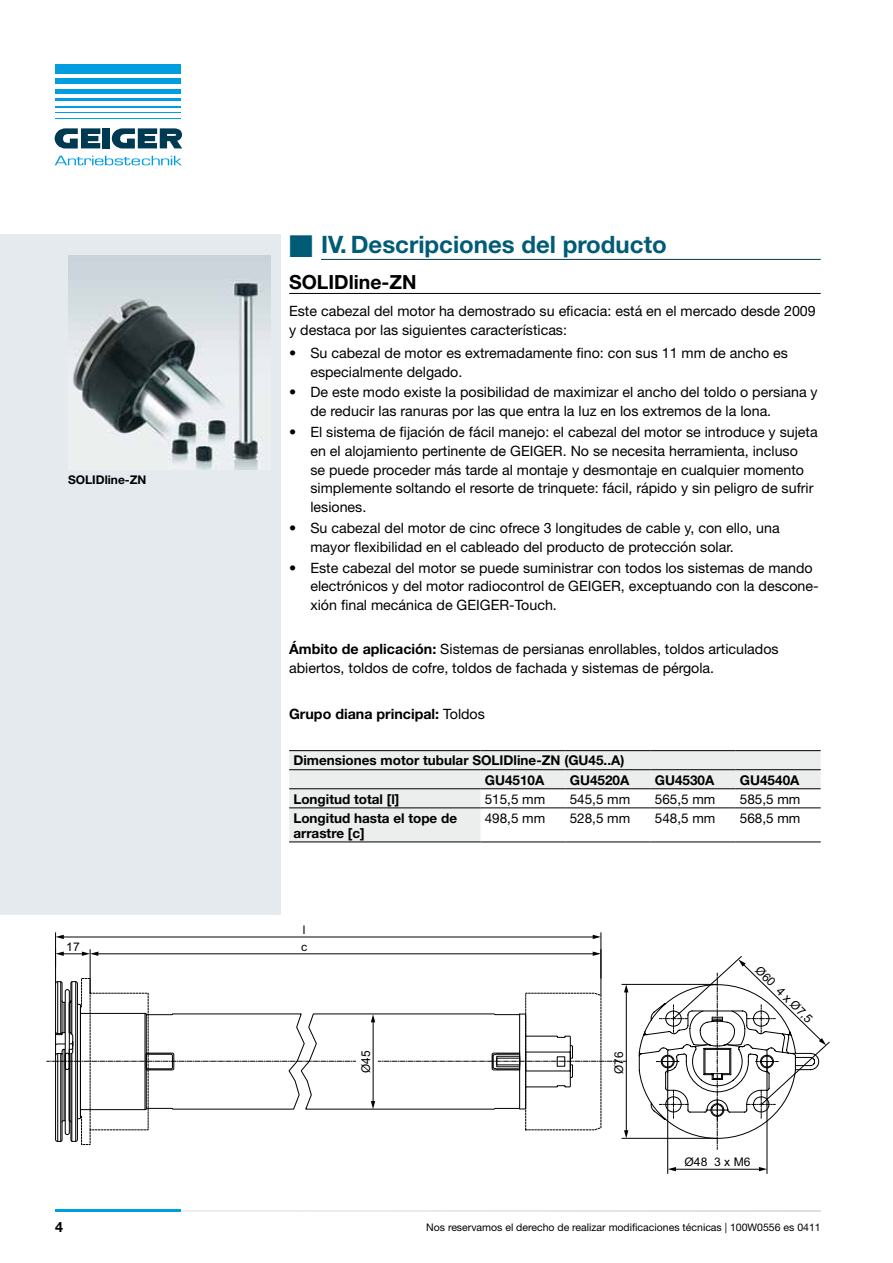
<style>
.page{position:relative;width:893px;height:1263px;background:#fff}
.page>*{position:absolute;margin:0;border:0;box-sizing:border-box;transform-origin:0 0}
.t1{font:700 24px "Helvetica Neue";color:#005c76}
.t2{font:700 19.5px "Helvetica Neue";color:#000}
.t3{font:14.25px/18.8px "Helvetica Neue";color:#000}
.t4{font:700 14.25px "Helvetica Neue";color:#000}
.t5{font:700 13.5px/19px "Helvetica Neue";color:#000}
.t6{font:13.5px "Helvetica Neue";color:#000}
.t7{font:12.15px "Arial";color:#000}
.t8{font:700 12px "Helvetica Neue";color:#000}
.t9{font:12px "Arial";color:#000}
.t10{font:11.85px "Arial";color:#000}
.t11{font:10.5px "Helvetica Neue";color:#000}
.s1{font-weight:700}
.s2{font-weight:400}
</style>
<div class="page">
<hr style="left:55px;top:1210px;width:126px;height:2px;background:#009ee0">
<div style="left:102px;top:128px;width:8px;height:20px;background:#003952"></div>
<svg style="left:55px;top:128px;width:45px;height:20px"></svg>
<svg style="left:112px;top:128px;width:70px;height:20px"></svg>
<div style="left:55px;top:64px;width:126px;height:9px;background:#009ee0"></div>
<hr style="left:55px;top:106px;width:126px;height:1px;background:#009ee0">
<hr style="left:56px;top:112px;width:125px;height:1px;background:#009ee0">
<hr style="left:55px;top:118px;width:126px;height:1px;background:#009ee0">
<div style="left:55px;top:78px;width:126px;height:6px;background:#009ee0"></div>
<div style="left:55px;top:89px;width:126px;height:5px;background:#009ee0"></div>
<hr style="left:55px;top:99px;width:126px;height:2px;background:#009ee0">
<svg style="left:55px;top:156px;width:127px;height:9px"></svg>
<hr style="left:321px;top:259px;width:500px;height:1px;background:#003952">
<hr style="left:289px;top:293px;width:532px;height:1px;background:#000">
<svg style="left:289px;top:751px;width:532px;height:90px;fill:#eceded"></svg>
<hr style="left:289px;top:788px;width:191px;height:1px;background:#000">
<hr style="left:289px;top:807px;width:191px;height:1px;background:#000">
<hr style="left:289px;top:841px;width:191px;height:1px;background:#000">
<hr style="left:480px;top:841px;width:86px;height:1px;background:#000">
<hr style="left:566px;top:841px;width:85px;height:1px;background:#000">
<hr style="left:651px;top:841px;width:85px;height:1px;background:#000">
<hr style="left:736px;top:841px;width:85px;height:1px;background:#000">
<hr style="left:289px;top:750px;width:191px;height:1px;background:#000">
<hr style="left:480px;top:750px;width:86px;height:1px;background:#000">
<hr style="left:566px;top:750px;width:85px;height:1px;background:#000">
<hr style="left:651px;top:750px;width:85px;height:1px;background:#000">
<hr style="left:736px;top:750px;width:85px;height:1px;background:#000">
<hr style="left:289px;top:769px;width:191px;height:1px;background:#000">
<hr style="left:480px;top:769px;width:86px;height:1px;background:#000">
<hr style="left:566px;top:769px;width:85px;height:1px;background:#000">
<hr style="left:651px;top:769px;width:85px;height:1px;background:#000">
<hr style="left:736px;top:769px;width:85px;height:1px;background:#000">
<hr style="left:480px;top:788px;width:86px;height:1px;background:#000">
<hr style="left:566px;top:788px;width:85px;height:1px;background:#000">
<hr style="left:651px;top:788px;width:85px;height:1px;background:#000">
<hr style="left:736px;top:788px;width:85px;height:1px;background:#000">
<hr style="left:480px;top:807px;width:86px;height:1px;background:#000">
<hr style="left:566px;top:807px;width:85px;height:1px;background:#000">
<hr style="left:651px;top:807px;width:85px;height:1px;background:#000">
<hr style="left:736px;top:807px;width:85px;height:1px;background:#000">
<div style="left:0;top:234px;width:281px;height:680px;background:#e5eaee"></div>
<hr style="left:90px;top:949px;width:1px;height:44px;background:#000">
<svg style="left:47px;top:951px;width:783px;height:198px"></svg>
<hr style="left:601px;top:932px;width:1px;height:46px;background:#000">
<hr style="left:55px;top:932px;width:1px;height:35px;background:#000">
<hr style="left:62px;top:937px;width:532px;height:1px;background:#000">
<svg style="left:56px;top:935px;width:8px;height:4px"></svg>
<svg style="left:593px;top:935px;width:8px;height:4px"></svg>
<hr style="left:667px;top:1061px;width:1px;height:113px;background:#000">
<hr style="left:767px;top:1061px;width:1px;height:113px;background:#000">
<hr style="left:674px;top:1169px;width:86px;height:1px;background:#000">
<svg style="left:668px;top:1167px;width:8px;height:4px"></svg>
<svg style="left:759px;top:1167px;width:8px;height:4px"></svg>
<img style="left:68px;top:255px;width:202px;height:214px">
<p class="t8" style="left:68px;top:472px;width:80px">SOLIDline-ZN</p>
<p class="t10" style="left:66px;top:939px;width:15px">17</p>
<h1 class="t1" style="left:289px;top:229px;width:379px">■ IV. Descripciones del producto</h1>
<h2 class="t2" style="left:289px;top:270px;width:129px">SOLIDline-ZN</h2>
<p class="t3" style="left:289px;top:301px;width:528px">Este cabezal del motor ha demostrado su eficacia: está en el mercado desde 2009 y destaca por las siguientes características:</p>
<p class="t3" style="left:310px;top:343px;width:479px;text-indent:-21px">• Su cabezal de motor es extremadamente fino: con sus 11 mm de ancho es especialmente delgado.</p>
<p class="t3" style="left:310px;top:383px;width:509px;text-indent:-21px">• De este modo existe la posibilidad de maximizar el ancho del toldo o persiana y de reducir las ranuras por las que entra la luz en los extremos de la lona.</p>
<p class="t3" style="left:310px;top:422px;width:509px;text-indent:-21px">• El sistema de fijación de fácil manejo: el cabezal del motor se introduce y sujeta en el alojamiento pertinente de GEIGER. No se necesita herramienta, incluso<br>se puede proceder más tarde al montaje y desmontaje en cualquier momento simplemente soltando el resorte de trinquete: fácil, rápido y sin peligro de sufrir lesiones.</p>
<p class="t3" style="left:310px;top:518px;width:471px;text-indent:-21px">• Su cabezal del motor de cinc ofrece 3 longitudes de cable y, con ello, una mayor flexibilidad en el cableado del producto de protección solar.</p>
<p class="t3" style="left:310px;top:558px;width:510px;text-indent:-21px">• Este cabezal del motor se puede suministrar con todos los sistemas de mando electrónicos y del motor radiocontrol de GEIGER, exceptuando con la descone&shy;xión final mecánica de GEIGER-Touch.</p>
<p class="t3" style="left:289px;top:639px;width:491px"><span class="s1">Ámbito de aplicación:</span> Sistemas de persianas enrollables, toldos articulados abiertos, toldos de cofre, toldos de fachada y sistemas de pérgola.</p>
<p class="t4" style="left:289px;top:705px;width:197px">Grupo diana principal: <span class="s2">Toldos</span></p>
<p class="t5" style="left:485px;top:751px;width:141px;text-indent:-191px">Dimensiones motor tubular SOLIDline-ZN (GU45..A)<br>GU4510A</p>
<p class="t5" style="left:570px;top:770px;width:61px">GU4520A</p>
<p class="t5" style="left:655px;top:770px;width:61px">GU4530A</p>
<p class="t5" style="left:740px;top:770px;width:61px">GU4540A</p>
<p class="t5" style="left:293px;top:789px;width:107px">Longitud total [l]</p>
<p class="t6" style="left:485px;top:791px;width:62px">515,5 mm</p>
<p class="t6" style="left:570px;top:791px;width:62px">545,5 mm</p>
<p class="t6" style="left:655px;top:791px;width:62px">565,5 mm</p>
<p class="t6" style="left:740px;top:791px;width:62px">585,5 mm</p>
<p class="t5" style="left:293px;top:810px;width:165px;line-height:15px">Longitud hasta el tope de arrastre [c]</p>
<p class="t6" style="left:485px;top:810px;width:62px">498,5 mm</p>
<p class="t6" style="left:570px;top:810px;width:62px">528,5 mm</p>
<p class="t6" style="left:655px;top:810px;width:62px">548,5 mm</p>
<p class="t6" style="left:740px;top:810px;width:62px">568,5 mm</p>
<p class="t10" style="left:303px;top:922px;width:4px">l</p>
<p class="t10" style="left:301px;top:939px;width:8px">c</p>
<p class="t7" style="left:358px;top:1073px;width:24px;rotate:-90deg">Ø45</p>
<p class="t7" style="left:611px;top:1074px;width:24px;rotate:-90deg">Ø76</p>
<p class="t9" style="left:762px;top:962px;width:76px;rotate:44deg">Ø60 4 x Ø7,5</p>
<p class="t10" style="left:684px;top:1154px;width:68px">Ø48 3 x M6</p>
<p class="t4" style="left:55px;top:1218px;width:9px">4</p>
<p class="t11" style="left:426px;top:1221px;width:396px">Nos reservamos el derecho de realizar modificaciones técnicas | 100W0556 es 0411</p>
</div>
